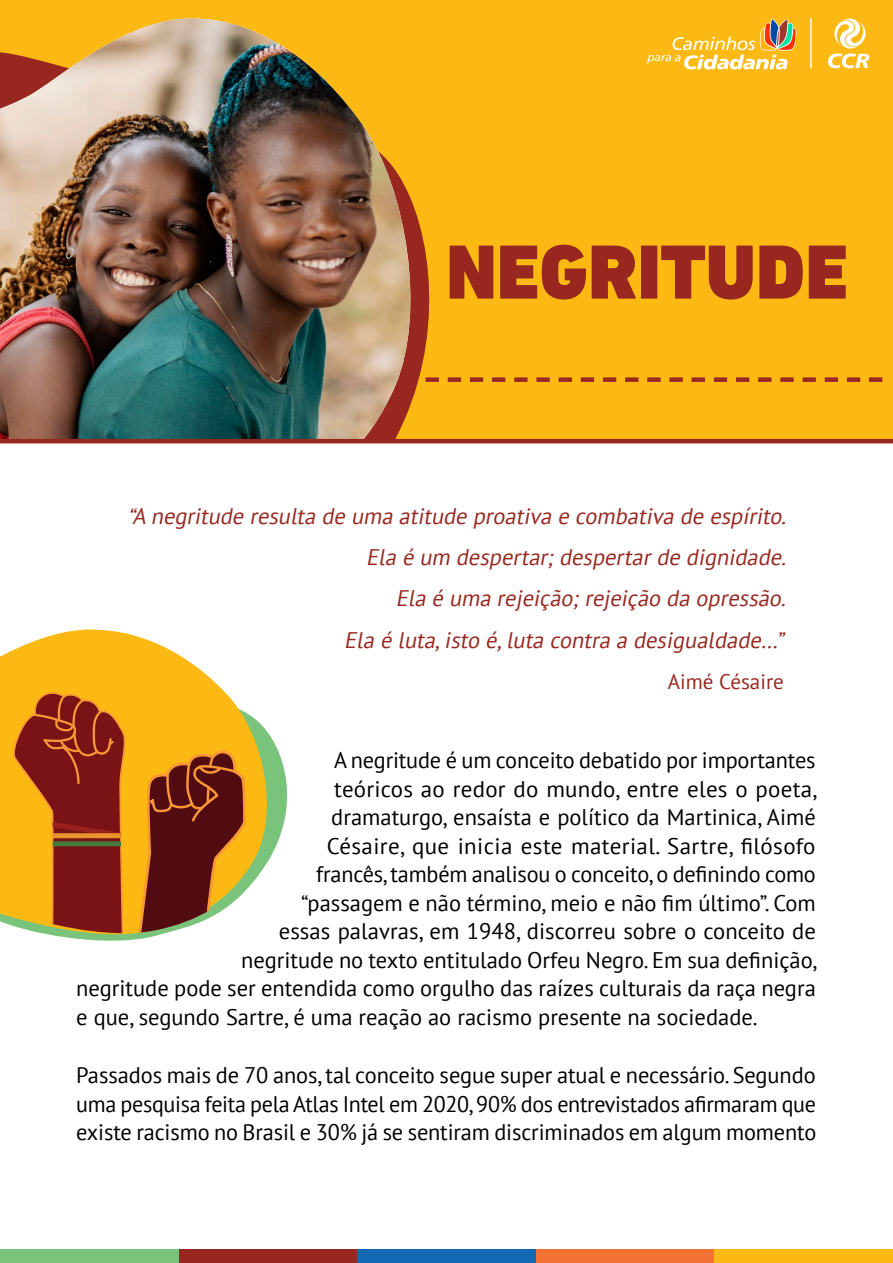
<style>
.page{position:relative;width:893px;height:1263px;background:#fff}
.page>*{position:absolute;margin:0;border:0;box-sizing:border-box;transform-origin:0 0}
.TITULOS{font:900 78px "DIN Next LT Pro";color:#98281f}
.corpo_texto_grande{font:22.5px/28.5px "PT Sans";color:#000;text-align:justify}
.corpo_texto_grande-2{font:italic 22.5px "PT Sans";color:#98281f}
.corpo_texto_grande-3{font:21px "PT Sans";color:#98281f}
</style>
<div class="page">
<div style="left:536px;top:1249px;width:178px;height:14px;background:#f37233"></div>
<div style="left:357px;top:1249px;width:179px;height:14px;background:#1268b3"></div>
<div style="left:179px;top:1249px;width:178px;height:14px;background:#98281f"></div>
<div style="left:0;top:1249px;width:179px;height:14px;background:#79c47a"></div>
<div style="left:714px;top:1249px;width:179px;height:14px;background:#fdb913"></div>
<div style="left:0;top:0;width:893px;height:310px;background:#fdb913"></div>
<div style="left:3px;top:289px;width:890px;height:177px;background:#fdb913"></div>
<svg style="left:447px;top:377px;width:435px;height:5px"></svg>
<svg style="left:412px;top:202px;width:14px;height:198px;fill:#98281f"></svg>
<img style="left:0;top:18px;width:412px;height:421px">
<div style="left:0;top:441px;width:893px;height:131px;background:#fff"></div>
<hr style="left:0;top:439px;width:893px;height:4px;background:#98281f">
<svg style="left:279px;top:753px;width:9px;height:86px"></svg>
<svg style="left:0;top:629px;width:279px;height:312px;fill:#fdb913"></svg>
<svg style="left:834px;top:19px;width:31px;height:29px"></svg>
<svg style="left:828px;top:54px;width:41px;height:14px"></svg>
<hr style="left:810px;top:18px;width:2px;height:50px;background:#fff">
<svg style="left:647px;top:19px;width:150px;height:50px"></svg>
<svg style="left:134px;top:726px;width:113px;height:214px;background:#a5692c"></svg>
<svg style="left:12px;top:689px;width:115px;height:247px;background:#ab561b"></svg>
<p class="TITULOS" style="left:446px;top:225px;width:403px">NEGRITUDE</p>
<p class="corpo_texto_grande-2" style="left:128px;top:501px;width:665px">“A negritude resulta de uma atitude proativa e combativa de espírito.</p>
<p class="corpo_texto_grande-2" style="left:366px;top:543px;width:426px">Ela é um despertar;despertarde dignidade.</p>
<p class="corpo_texto_grande-2" style="left:396px;top:584px;width:396px">Ela é uma rejeição;rejeição da opressão.</p>
<p class="corpo_texto_grande-2" style="left:344px;top:625px;width:446px">Ela é luta,isto é,luta contra a desigualdade…”</p>
<p class="corpo_texto_grande-3" style="left:668px;top:668px;width:117px">Aimé Césaire</p>
<p class="corpo_texto_grande" style="left:334px;top:745px;width:483px">A negritude é um conceito debatido por importantes</p>
<p class="corpo_texto_grande" style="left:334px;top:774px;width:485px">teóricos ao redor do mundo, entre eles o poeta,</p>
<p class="corpo_texto_grande" style="left:331px;top:802px;width:486px">dramaturgo, ensaísta e político da Martinica, Aimé</p>
<p class="corpo_texto_grande" style="left:327px;top:831px;width:490px">Césaire, que inicia este material. Sartre, filósofo</p>
<p class="corpo_texto_grande" style="left:316px;top:859px;width:501px">francês, também analisou o conceito, o definindo como</p>
<p class="corpo_texto_grande" style="left:301px;top:888px;width:516px">“passagem e não término, meio e não fim último”. Com</p>
<p class="corpo_texto_grande" style="left:279px;top:916px;width:539px">essas palavras, em 1948, discorreu sobre o conceito de</p>
<p class="corpo_texto_grande" style="left:241px;top:945px;width:578px">negritude no texto entitulado Orfeu Negro. Em sua definição,</p>
<p class="corpo_texto_grande" style="left:76px;top:973px;width:741px">negritude pode ser entendida como orgulho das raízes culturais da raça negra</p>
<p class="corpo_texto_grande" style="left:76px;top:1002px;width:683px">e que, segundo Sartre, é uma reação ao racismo presente na sociedade.</p>
<p class="corpo_texto_grande" style="left:76px;top:1060px;width:741px">Passados mais de 70 anos, tal conceito segue super atual e necessário. Segundo uma pesquisa feita pela Atlas Intel em 2020, 90% dos entrevistados afirmaram que existe racismo no Brasil e 30% já se sentiram discriminados em algum momento</p>
</div>
